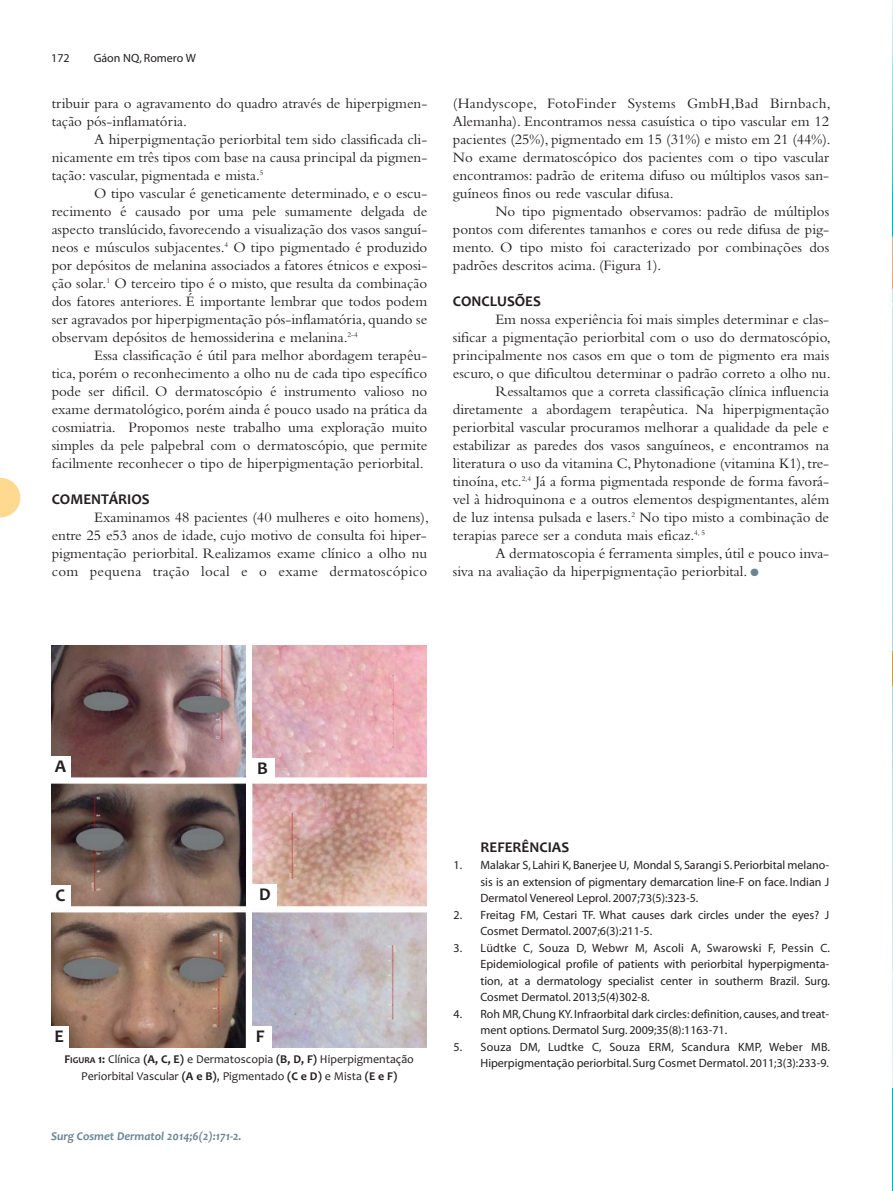
<style>
.page{position:relative;width:893px;height:1191px;background:#fff}
.page>*{position:absolute;margin:0;border:0;box-sizing:border-box;transform-origin:0 0}
.t1{font:700 18px "Candara";color:#231f20}
.t2{font:15px/18px "Bembo";color:#231f20;text-align:justify}
.t3{font:700 15px "Candara";color:#231f20}
.t4{font:12px/16.5px "Myriad";color:#231f20;text-align:justify}
.t5{font:12px/16.5px "Candara";color:#231f20;text-align:center}
.t6{font:italic 700 12px "Candara";color:#688593}
.s1{color:#688593}
.s2{font-weight:700}
.s3{font-weight:700;font-size:9px}
</style>
<div class="page">
<img style="left:51px;top:646px;width:376px;height:401px">
<div style="left:51px;top:756px;width:19px;height:24px;background:#fff"></div>
<div style="left:51px;top:885px;width:19px;height:23px;background:#fff"></div>
<div style="left:50px;top:1026px;width:19px;height:23px;background:#fff"></div>
<div style="left:251px;top:758px;width:23px;height:24px;background:#fff"></div>
<div style="left:253px;top:884px;width:24px;height:24px;background:#fff"></div>
<div style="left:249px;top:1025px;width:23px;height:24px;background:#fff"></div>
<div style="left:246px;top:643px;width:6px;height:406px;background:#fff"></div>
<img style="left:892px;top:289px;width:1px;height:799px">
<hr style="left:892px;top:651px;width:1px;height:34px;background:#c6a24d">
<svg style="left:892px;top:0;width:1px;height:289px"></svg>
<hr style="left:892px;top:1088px;width:1px;height:103px;background:#00b1b0">
<svg style="left:0;top:478px;width:20px;height:39px"></svg>
<p class="t4" style="left:51px;top:51px;width:20px">172</p>
<p class="t4" style="left:94px;top:51px;width:104px">Gáon NQ, Romero W</p>
<p class="t2" style="left:52px;top:96px;width:377px">tribuir para o agravamento do quadro através de hiperpigmen&shy;tação pós-inflamatória.</p>
<p class="t2" style="left:52px;top:132px;width:377px;text-indent:43px">A hiperpigmentação periorbital tem sido classificada cli&shy;nicamente em três tipos com base na causa principal da pigmen&shy;tação: vascular, pigmentada e mista.<sup>5</sup></p>
<p class="t2" style="left:52px;top:186px;width:377px;text-indent:43px">O tipo vascular é geneticamente determinado, e o escu&shy;recimento é causado por uma pele sumamente delgada de aspecto translúcido, favorecendo a visualização dos vasos sanguí&shy;neos e músculos subjacentes.<sup>4</sup> O tipo pigmentado é produzido por depósitos de melanina associados a fatores étnicos e exposi&shy;ção solar.<sup>1</sup> O terceiro tipo é o misto, que resulta da combinação dos fatores anteriores. É importante lembrar que todos podem ser agravados por hiperpigmentação pós-inflamatória, quando se observam depósitos de hemossiderina e melanina.<sup>2-4</sup></p>
<p class="t2" style="left:52px;top:348px;width:377px;text-indent:43px">Essa classificação é útil para melhor abordagem terapêu&shy;tica, porém o reconhecimento a olho nu de cada tipo específico pode ser difícil. O dermatoscópio é instrumento valioso no exame dermatológico, porém ainda é pouco usado na prática da cosmiatria. Propomos neste trabalho uma exploração muito simples da pele palpebral com o dermatoscópio, que permite facilmente reconhecer o tipo de hiperpigmentação periorbital.</p>
<p class="t3" style="left:52px;top:494px;width:100px">COMENTÁRIOS</p>
<p class="t2" style="left:52px;top:510px;width:379px;text-align:left;text-indent:43px">Examinamos 48 pacientes (40 mulheres e oito homens), entre 25 e53 anos de idade, cujo motivo de consulta foi hiper&shy;pigmentação periorbital. Realizamos exame clínico a olho nu com pequena tração local e o exame dermatoscópico</p>
<p class="t2" style="left:453px;top:96px;width:379px">(Handyscope, FotoFinder Systems GmbH,Bad Birnbach, Alemanha). Encontramos nessa casuística o tipo vascular em 12 pacientes (25%), pigmentado em 15 (31%) e misto em 21 (44%).<br>No exame dermatoscópico dos pacientes com o tipo vascular encontramos: padrão de eritema difuso ou múltiplos vasos san&shy;guíneos finos ou rede vascular difusa.</p>
<p class="t2" style="left:453px;top:204px;width:378px;text-indent:43px">No tipo pigmentado observamos: padrão de múltiplos pontos com diferentes tamanhos e cores ou rede difusa de pig&shy;mento. O tipo misto foi caracterizado por combinações dos padrões descritos acima. (Figura 1).</p>
<p class="t3" style="left:453px;top:296px;width:90px">CONCLUSÕES</p>
<p class="t2" style="left:495px;top:312px;width:335px">Em nossa experiência foi mais simples determinar e clas-</p>
<p class="t2" style="left:453px;top:330px;width:379px">sificar a pigmentação periorbital com o uso do dermatoscópio,</p>
<p class="t2" style="left:453px;top:348px;width:378px">principalmente nos casos em que o tom de pigmento era mais</p>
<p class="t2" style="left:453px;top:366px;width:379px">escuro, o que dificultou determinar o padrão correto a olho nu.</p>
<p class="t2" style="left:495px;top:384px;width:335px">Ressaltamos que a correta classificação clínica influencia</p>
<p class="t2" style="left:453px;top:402px;width:378px">diretamente a abordagem terapêutica. Na hiperpigmentação</p>
<p class="t2" style="left:453px;top:420px;width:378px">periorbital vascular procuramos melhorar a qualidade da pele e</p>
<p class="t2" style="left:453px;top:438px;width:378px">estabilizar as paredes dos vasos sanguíneos, e encontramos na</p>
<p class="t2" style="left:453px;top:456px;width:378px">literatura o uso da vitamina C, Phytonadione (vitamina K1), tre-</p>
<p class="t2" style="left:453px;top:474px;width:378px">tinoína, etc.<sup>2,4</sup> Já a forma pigmentada responde de forma favorá-</p>
<p class="t2" style="left:453px;top:492px;width:378px">vel à hidroquinona e a outros elementos despigmentantes, além</p>
<p class="t2" style="left:453px;top:510px;width:378px">de luz intensa pulsada e lasers.<sup>2</sup> No tipo misto a combinação de</p>
<p class="t2" style="left:453px;top:528px;width:254px">terapias parece ser a conduta mais eficaz.<sup>4,</sup> <sup>5</sup></p>
<p class="t2" style="left:495px;top:546px;width:335px">A dermatoscopia é ferramenta simples, útil e pouco inva-</p>
<p class="t2" style="left:453px;top:564px;width:307px">siva na avaliação da hiperpigmentação periorbital. <span class="s1">●</span></p>
<p class="t1" style="left:55px;top:760px;width:13px">A</p>
<p class="t1" style="left:56px;top:888px;width:11px">C</p>
<p class="t1" style="left:257px;top:762px;width:12px">B</p>
<p class="t1" style="left:259px;top:888px;width:13px">D</p>
<p class="t1" style="left:256px;top:1029px;width:10px">F</p>
<p class="t5" style="left:64px;top:1052px;width:351px"><span class="s2">F</span><span class="s3">IGURA</span> <span class="s2">1:</span> Clínica <span class="s2">(A, C, E)</span> e Dermatoscopia <span class="s2">(B, D, F)</span> Hiperpigmentação<br>Periorbital Vascular <span class="s2">(A e B)</span>, Pigmentado <span class="s2">(C e D)</span> e Mista <span class="s2">(E e F)</span></p>
<p class="t1" style="left:54px;top:1029px;width:11px">E</p>
<p class="t6" style="left:51px;top:1128px;width:192px">Surg Cosmet Dermatol 2014;6(2):171-2.</p>
<p class="t3" style="left:480px;top:842px;width:90px">REFERÊNCIAS</p>
<p class="t4" style="left:480px;top:857px;width:350px;text-indent:-27px">1. Malakar S, Lahiri K, Banerjee U, Mondal S, Sarangi S. Periorbital melano&shy;sis is an extension of pigmentary demarcation line-F on face. Indian J Dermatol Venereol Leprol. 2007;73(5):323-5.</p>
<p class="t4" style="left:480px;top:907px;width:350px;text-indent:-27px">2. Freitag FM, Cestari TF. What causes dark circles under the eyes? J<br>Cosmet Dermatol. 2007;6(3):211-5.</p>
<p class="t4" style="left:480px;top:940px;width:351px;text-indent:-27px">3. Lüdtke C, Souza D, Webwr M, Ascoli A, Swarowski F, Pessin C.<br>Epidemiological profile of patients with periorbital hyperpigmenta&shy;tion, at a dermatology specialist center in southerm Brazil. Surg.<br>Cosmet Dermatol. 2013;5(4)302-8.</p>
<p class="t4" style="left:480px;top:1006px;width:350px;text-indent:-27px">4. Roh MR, Chung KY. Infraorbital dark circles: definition, causes, and treat&shy;ment options. Dermatol Surg. 2009;35(8):1163-71.</p>
<p class="t4" style="left:453px;top:1039px;width:378px;text-align:right">5. Souza DM, Ludtke C, Souza ERM, Scandura KMP, Weber MB.<br>Hiperpigmentação periorbital. Surg Cosmet Dermatol. 2011;3(3):233-9.</p>
</div>
